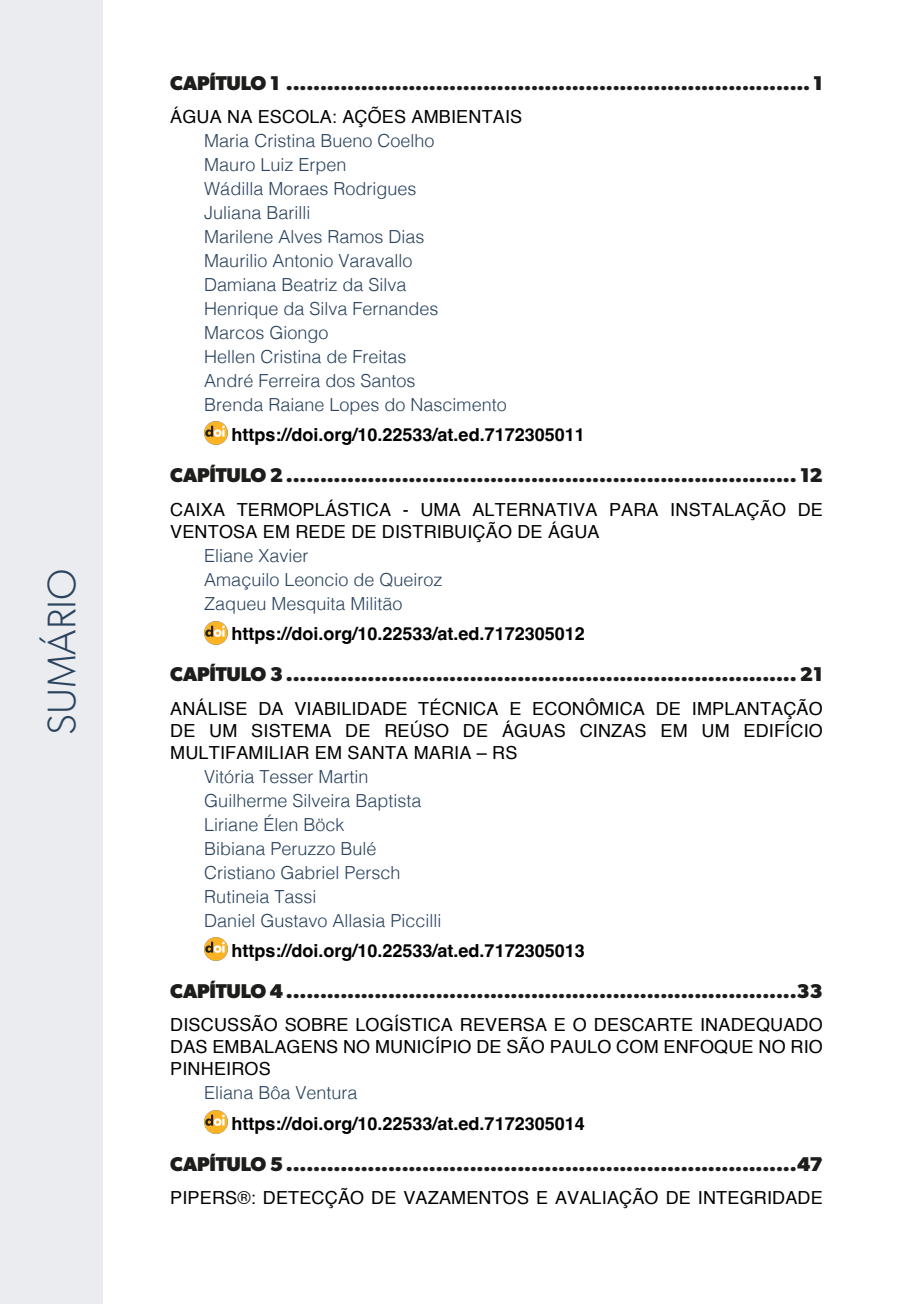
<style>
.page{position:relative;width:908px;height:1304px;background:#fff}
.page>*{position:absolute;margin:0;border:0;box-sizing:border-box;transform-origin:0 0}
.t1{font:300 40px "Gibson";color:#2a435e}
.t2{font:700 20px "Gibson";letter-spacing:-.01em;color:#1d1d1b}
.t3{font:300 18px/24px "Helvetica";color:#2a435e}
.t4{font:18px/22px "Helvetica";letter-spacing:.01em;color:#000;text-align:justify}
.t5{font:700 18px "Helvetica";color:#000}
</style>
<div class="page">
<div style="left:0;top:0;width:103px;height:1304px;background:#eaecef"></div>
<img style="left:204px;top:422px;width:23px;height:23px">
<img style="left:204px;top:621px;width:23px;height:23px">
<img style="left:204px;top:938px;width:23px;height:23px">
<img style="left:204px;top:1111px;width:23px;height:23px">
<h1 class="t1" style="left:37px;top:735px;width:167px;rotate:-90deg">SUMÁRIO</h1>
<p class="t2" style="left:170px;top:71px;width:653px">CAPÍTULO 1 ............................................................................. 1</p>
<p class="t4" style="left:170px;top:106px;width:353px">ÁGUA NA ESCOLA: AÇÕES AMBIENTAIS</p>
<p class="t3" style="left:204px;top:127px;width:304px">Maria Cristina Bueno Coelho<br>Mauro Luiz Erpen<br>Wádilla Moraes Rodrigues<br>Juliana Barilli<br>Marilene Alves Ramos Dias<br>Maurilio Antonio Varavallo<br>Damiana Beatriz da Silva<br>Henrique da Silva Fernandes<br>Marcos Giongo<br>Hellen Cristina de Freitas<br>André Ferreira dos Santos<br>Brenda Raiane Lopes do Nascimento</p>
<p class="t5" style="left:231px;top:424px;width:355px">https://doi.org/10.22533/at.ed.7172305011</p>
<p class="t2" style="left:170px;top:464px;width:653px">CAPÍTULO 2 ........................................................................... 12</p>
<p class="t4" style="left:170px;top:499px;width:654px">CAIXA TERMOPLÁSTICA - UMA ALTERNATIVA PARA INSTALAÇÃO DE<br>VENTOSA EM REDE DE DISTRIBUIÇÃO DE ÁGUA</p>
<p class="t3" style="left:204px;top:542px;width:240px">Eliane Xavier<br>Amaçuilo Leoncio de Queiroz<br>Zaqueu Mesquita Militão</p>
<p class="t5" style="left:231px;top:623px;width:355px">https://doi.org/10.22533/at.ed.7172305012</p>
<p class="t2" style="left:170px;top:662px;width:653px">CAPÍTULO 3 ........................................................................... 21</p>
<p class="t4" style="left:170px;top:698px;width:653px">ANÁLISE DA VIABILIDADE TÉCNICA E ECONÔMICA DE IMPLANTAÇÃO DE UM SISTEMA DE REÚSO DE ÁGUAS CINZAS EM UM EDIFÍCIO MULTIFAMILIAR EM SANTA MARIA – RS</p>
<p class="t3" style="left:204px;top:763px;width:239px">Vitória Tesser Martin<br>Guilherme Silveira Baptista<br>Liriane Élen Böck<br>Bibiana Peruzzo Bulé<br>Cristiano Gabriel Persch<br>Rutineia Tassi<br>Daniel Gustavo Allasia Piccilli</p>
<p class="t5" style="left:231px;top:940px;width:355px">https://doi.org/10.22533/at.ed.7172305013</p>
<p class="t2" style="left:170px;top:979px;width:653px">CAPÍTULO 4 ...........................................................................33</p>
<p class="t4" style="left:170px;top:1015px;width:653px">DISCUSSÃO SOBRE LOGÍSTICA REVERSA E O DESCARTE INADEQUADO DAS EMBALAGENS NO MUNICÍPIO DE SÃO PAULO COM ENFOQUE NO RIO PINHEIROS</p>
<p class="t3" style="left:204px;top:1080px;width:155px">Eliana Bôa Ventura</p>
<p class="t5" style="left:231px;top:1112px;width:355px">https://doi.org/10.22533/at.ed.7172305014</p>
<p class="t2" style="left:170px;top:1152px;width:653px">CAPÍTULO 5 ...........................................................................47</p>
<p class="t4" style="left:170px;top:1187px;width:653px">PIPERS®: DETECÇÃO DE VAZAMENTOS E AVALIAÇÃO DE INTEGRIDADE</p>
</div>
